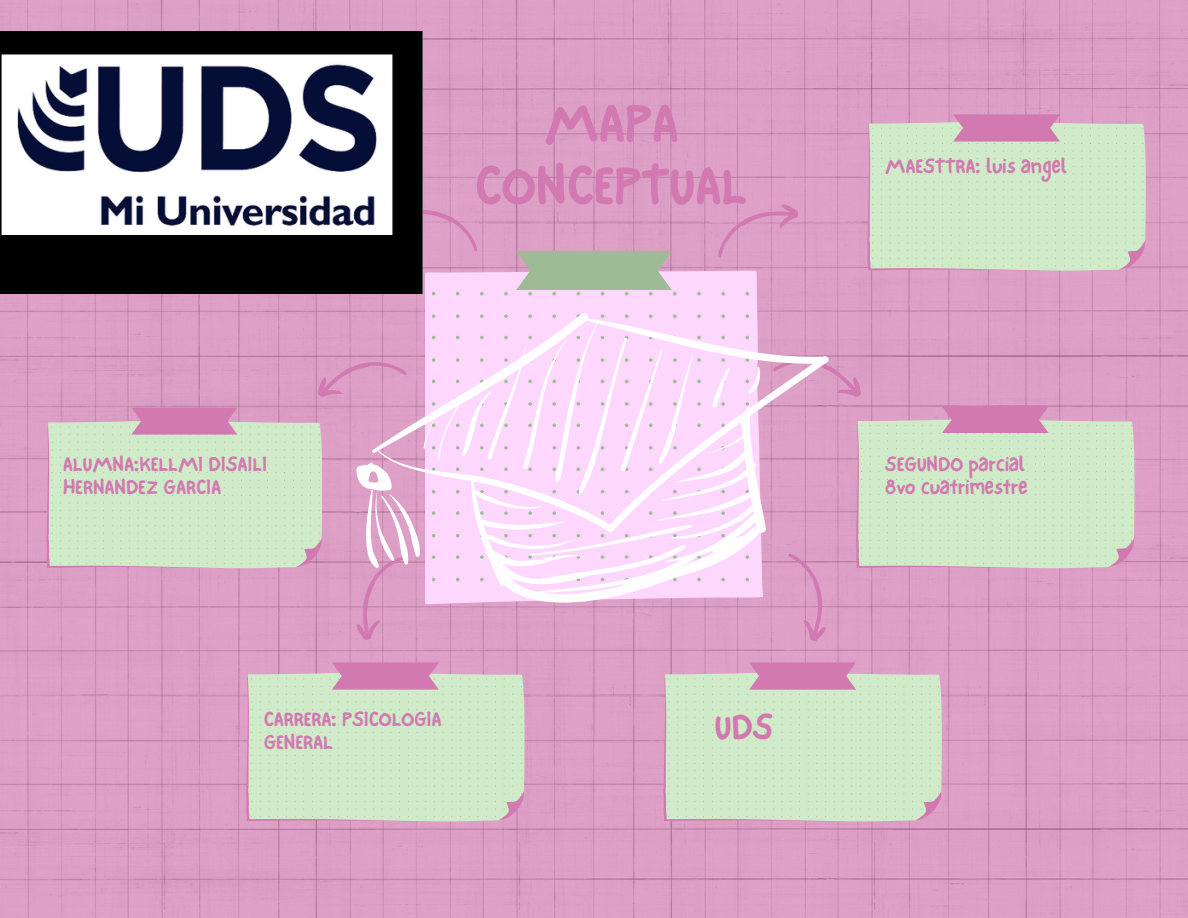
<style>
.page{position:relative;width:1188px;height:918px;background:#fff}
.page>*{position:absolute;margin:0;border:0;box-sizing:border-box;transform-origin:0 0}
.t1{font:56.4px/62.4px "NF One Little Font Bold";color:#d279b1;text-align:center}
.t2{font:37.05px "NF One Little Font Bold";color:#d279b1}
.t3{font:21.15px/23.2px "NF One Little Font Bold";color:#d279b1}
</style>
<div class="page">
<img style="left:0;top:0;width:1188px;height:918px">
<svg style="left:246px;top:662px;width:278px;height:159px;background:#d0ddc5"></svg>
<svg style="left:663px;top:662px;width:279px;height:160px;background:#d0dcc5"></svg>
<svg style="left:867px;top:114px;width:279px;height:157px;background:#d0ddc5"></svg>
<svg style="left:425px;top:271px;width:338px;height:41px;background:#fbd2f9"></svg>
<div style="left:432px;top:292px;width:317px;height:20px;background:#fed7fe"></div>
<svg style="left:516px;top:251px;width:156px;height:39px;background:#a3ba9a"></svg>
<svg style="left:708px;top:197px;width:94px;height:61px;background:#db9bc3"></svg>
<svg style="left:772px;top:347px;width:362px;height:297px;background:#d5bbc4"></svg>
<svg style="left:422px;top:197px;width:63px;height:55px;background:#d99ac2"></svg>
<svg style="left:371px;top:312px;width:460px;height:294px;background:#f3cded"></svg>
<svg style="left:462px;top:391px;width:30px;height:65px"></svg>
<svg style="left:522px;top:339px;width:45px;height:131px"></svg>
<svg style="left:578px;top:337px;width:115px;height:157px;background:#fcdbfc"></svg>
<svg style="left:712px;top:367px;width:19px;height:42px"></svg>
<svg style="left:748px;top:366px;width:13px;height:28px"></svg>
<svg style="left:529px;top:525px;width:164px;height:31px"></svg>
<svg style="left:46px;top:350px;width:376px;height:294px;background:#d7b8c5"></svg>
<img style="left:0;top:32px;width:422px;height:262px">
<p class="t1" style="left:475px;top:91px;width:274px">MAPA<br>CONCEPTUAL</p>
<p class="t3" style="left:63px;top:452px;width:206px">ALUMNA:KELLMI DISAILI<br>HERNANDEZ GARCIA</p>
<p class="t3" style="left:264px;top:707px;width:179px">CARRERA: PSICOLOGIA<br>GENERAL</p>
<p class="t2" style="left:714px;top:704px;width:60px">UDS</p>
<p class="t3" style="left:885px;top:154px;width:183px">MAESTTRA: luis angel</p>
<p class="t3" style="left:885px;top:452px;width:141px">SEGUNDO parcial</p>
<h1 class="t3" style="left:885px;top:475px;width:144px">8vo cuatrimestre</h1>
</div>
